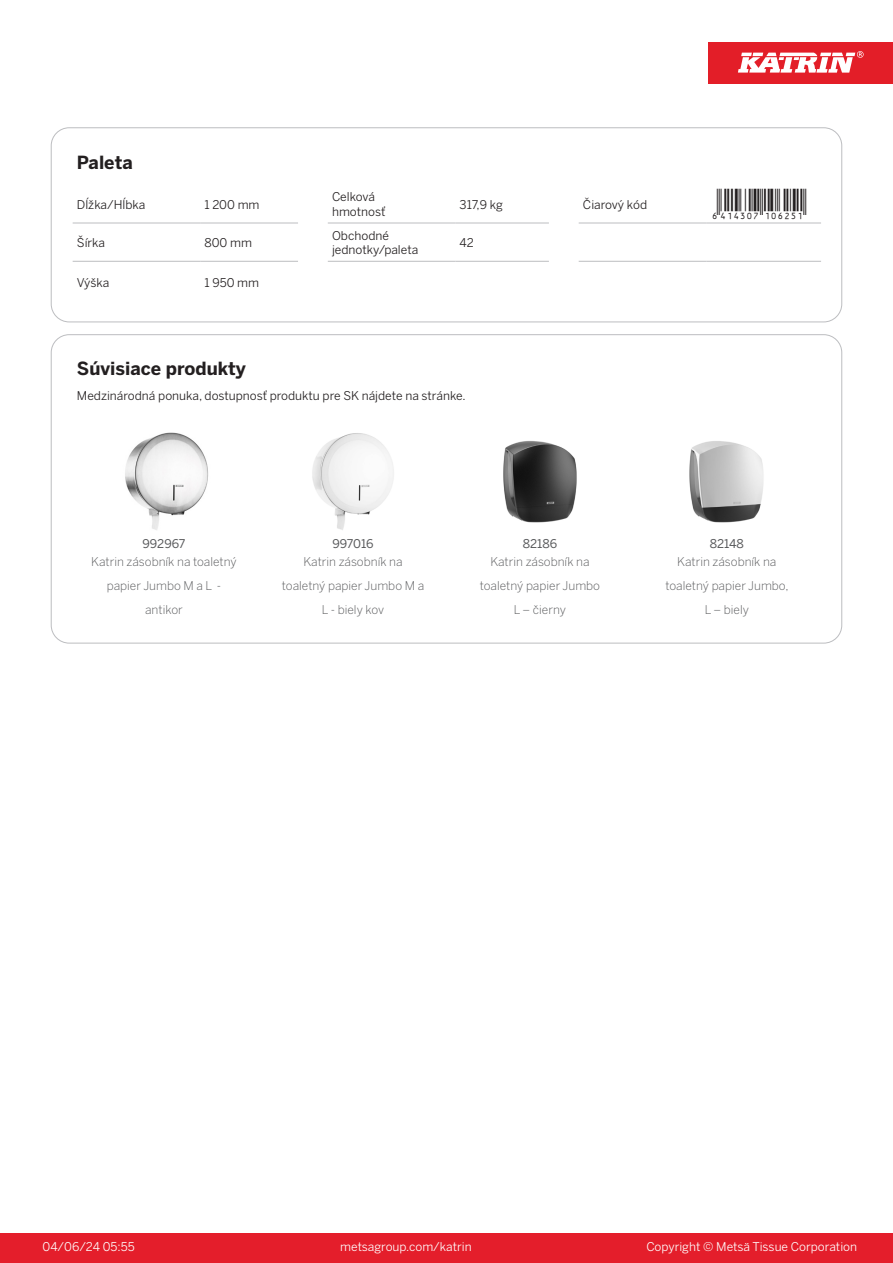
<style>
.page{position:relative;width:893px;height:1263px;background:#fff}
.page>*{position:absolute;margin:0;border:0;box-sizing:border-box;transform-origin:0 0}
.T_EAN{font:30px "Viisas EAN Matala";color:#231f20}
.T_TableHeader{font:700 18px "Benton Sans";color:#231f20}
.T_RelatedName{font:300 12px/24px "Benton Sans";color:#57585a;text-align:center}
.T_TableBody{font:12px "Benton Sans";color:#231f20}
.t1{font:12px "Benton Sans";color:#fff}
.T_RelatedCode{font:12px "Benton Sans";color:#57585a}
</style>
<div class="page">
<div style="left:0;top:1233px;width:893px;height:30px;background:#e41e2b"></div>
<div style="left:708px;top:43px;width:185px;height:41px;background:#e31e28"></div>
<svg style="left:738px;top:51px;width:126px;height:22px"></svg>
<hr style="left:73px;top:223px;width:127px;height:1px;background:#bcbdc0">
<hr style="left:200px;top:223px;width:98px;height:1px;background:#bcbdc0">
<hr style="left:328px;top:223px;width:127px;height:1px;background:#bcbdc0">
<hr style="left:455px;top:223px;width:94px;height:1px;background:#bcbdc0">
<hr style="left:579px;top:223px;width:127px;height:1px;background:#bcbdc0">
<hr style="left:706px;top:223px;width:115px;height:1px;background:#bcbdc0">
<hr style="left:73px;top:261px;width:127px;height:1px;background:#bcbdc0">
<hr style="left:200px;top:261px;width:98px;height:1px;background:#bcbdc0">
<hr style="left:328px;top:261px;width:127px;height:1px;background:#bcbdc0">
<hr style="left:455px;top:261px;width:94px;height:1px;background:#bcbdc0">
<hr style="left:579px;top:261px;width:127px;height:1px;background:#bcbdc0">
<hr style="left:706px;top:261px;width:115px;height:1px;background:#bcbdc0">
<div style="left:51px;top:128px;width:791px;height:194px;border:1px solid #bcbdc0;border-radius:18px"></div>
<img style="left:125px;top:433px;width:83px;height:97px">
<img style="left:312px;top:433px;width:82px;height:97px">
<img style="left:503px;top:441px;width:74px;height:82px">
<img style="left:689px;top:441px;width:75px;height:82px">
<p class="T_TableHeader" style="left:77px;top:151px;width:57px">Paleta</p>
<p class="T_TableBody" style="left:77px;top:197px;width:70px">Dĺžka/Hĺbka</p>
<p class="T_TableBody" style="left:204px;top:197px;width:57px">1 200 mm</p>
<p class="T_TableBody" style="left:77px;top:235px;width:30px">Šírka</p>
<p class="T_TableBody" style="left:204px;top:235px;width:49px">800 mm</p>
<p class="T_TableBody" style="left:77px;top:276px;width:34px">Výška</p>
<p class="T_TableBody" style="left:204px;top:276px;width:56px">1 950 mm</p>
<p class="T_TableBody" style="left:332px;top:190px;width:44px">Celková</p>
<p class="T_TableBody" style="left:332px;top:204px;width:55px">hmotnosť</p>
<p class="T_TableBody" style="left:332px;top:228px;width:58px">Obchodné</p>
<p class="T_TableBody" style="left:332px;top:243px;width:88px">jednotky/paleta</p>
<p class="T_TableBody" style="left:460px;top:197px;width:45px">317,9 kg</p>
<p class="T_TableBody" style="left:583px;top:197px;width:66px">Čiarový kód</p>
<p class="T_EAN" style="left:710px;top:188px;width:97px">*6414307106251*</p>
<p class="T_TableBody" style="left:460px;top:235px;width:16px">42</p>
<p class="T_TableHeader" style="left:77px;top:357px;width:171px">Súvisiace produkty</p>
<p class="T_TableBody" style="left:77px;top:388px;width:390px">Medzinárodná ponuka, dostupnosť produktu pre SK nájdete na stránke.</p>
<p class="T_RelatedCode" style="left:143px;top:537px;width:44px">992967</p>
<p class="T_RelatedCode" style="left:332px;top:537px;width:43px">997016</p>
<p class="T_RelatedCode" style="left:523px;top:537px;width:36px">82186</p>
<p class="T_RelatedCode" style="left:710px;top:537px;width:36px">82148</p>
<p class="T_RelatedName" style="left:91px;top:550px;width:147px">Katrin zásobník na toaletný papier Jumbo M a L - antikor</p>
<p class="T_RelatedName" style="left:282px;top:550px;width:144px">Katrin zásobník na toaletný papier Jumbo M a<br>L - biely kov</p>
<p class="T_RelatedName" style="left:480px;top:550px;width:122px">Katrin zásobník na toaletný papier Jumbo<br>L – čierny</p>
<p class="T_RelatedName" style="left:665px;top:550px;width:125px">Katrin zásobník na toaletný papier Jumbo,<br>L – biely</p>
<p class="t1" style="left:43px;top:1239px;width:94px">04/06/24 05:55</p>
<p class="t1" style="left:340px;top:1239px;width:133px">metsagroup.com/katrin</p>
<p class="t1" style="left:646px;top:1239px;width:212px">Copyright © Metsä Tissue Corporation</p>
</div>
